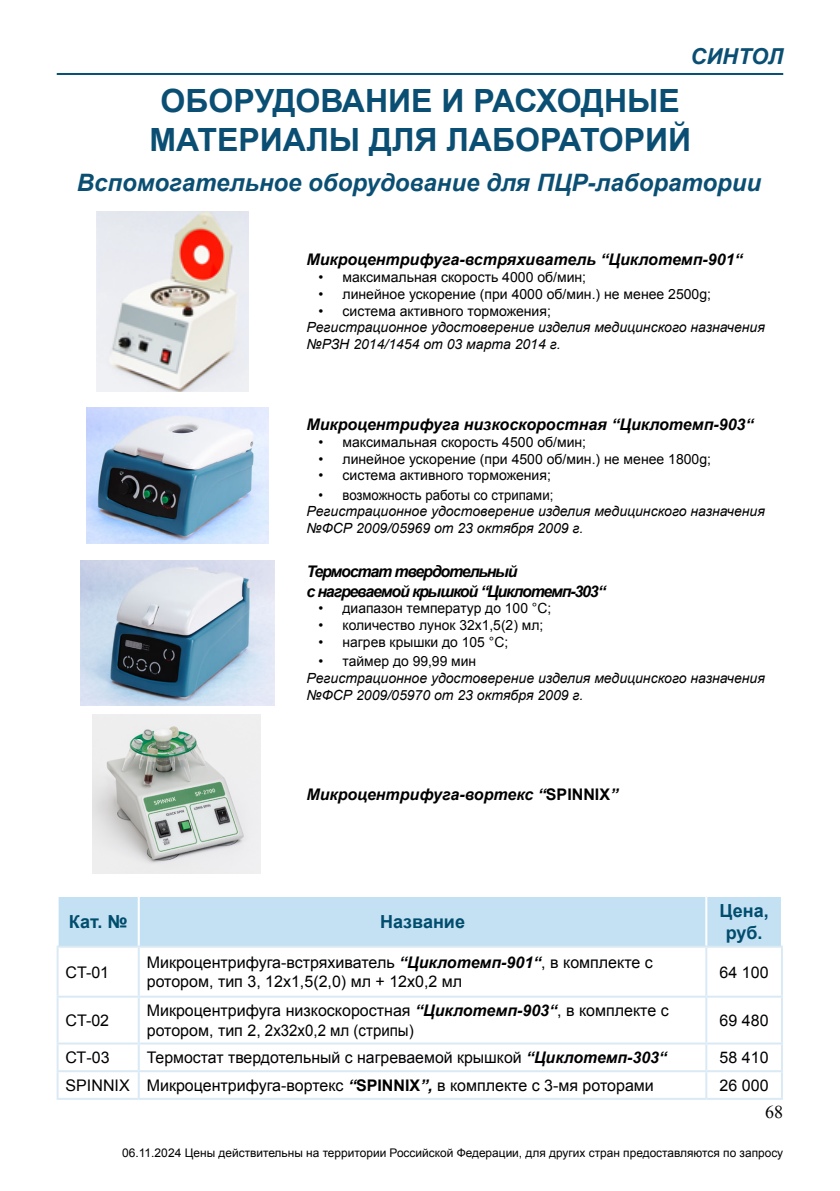
<style>
.page{position:relative;width:840px;height:1191px;background:#fff}
.page>*{position:absolute;margin:0;border:0;box-sizing:border-box;transform-origin:0 0}
.t1{font:700 32px/38.4px "Arial";color:#0a4f73;text-align:center}
.t2{font:italic 700 24px "Arial";color:#0a4f73}
.t3{font:italic 700 22px "Arial";color:#0a4f73}
.t4{font:700 18px/21.6px "Arial";color:#004d6d;text-align:center}
.t5{font:18px "Times New Roman";color:#000}
.t6{font:16px/19.2px "Arial";color:#000}
.t7{font:italic 700 16px "Arial";color:#000}
.t8{font:italic 700 16px/19.2px "Arial";letter-spacing:-.07em;color:#000}
.t9{font:14px "Arial";color:#000}
.t10{font:italic 14px/16.8px "Arial";color:#000}
.t11{font:14px "Arial";color:#000;scale:.94 1}
.t12{font:11.8px "Arial";color:#000}
.s1{font-style:normal}
.s2{font-weight:700;font-style:italic}
.s3{font-weight:700}
.s4{font-size:12px}
</style>
<div class="page">
<hr style="left:57px;top:73px;width:725px;height:2px;background:#0a4f73">
<img style="left:97px;top:211px;width:151px;height:180px">
<img style="left:86px;top:407px;width:182px;height:137px">
<img style="left:80px;top:560px;width:195px;height:145px">
<img style="left:92px;top:714px;width:168px;height:160px">
<div style="left:59px;top:897px;width:721px;height:48px;background:#c4e1f3"></div>
<hr style="left:138px;top:897px;width:2px;height:48px;background:#fff">
<hr style="left:705px;top:897px;width:2px;height:48px;background:#fff">
<hr style="left:57px;top:945px;width:82px;height:2px;background:#daeaf5">
<hr style="left:57px;top:947px;width:2px;height:48px;background:#daeaf5">
<hr style="left:139px;top:945px;width:567px;height:2px;background:#daeaf5">
<hr style="left:138px;top:947px;width:2px;height:48px;background:#daeaf5">
<hr style="left:706px;top:945px;width:76px;height:2px;background:#daeaf5">
<hr style="left:705px;top:947px;width:2px;height:48px;background:#daeaf5">
<hr style="left:780px;top:947px;width:2px;height:48px;background:#daeaf5">
<hr style="left:57px;top:995px;width:82px;height:2px;background:#daeaf5">
<hr style="left:57px;top:997px;width:2px;height:45px;background:#daeaf5">
<hr style="left:139px;top:995px;width:567px;height:2px;background:#daeaf5">
<hr style="left:138px;top:997px;width:2px;height:45px;background:#daeaf5">
<hr style="left:706px;top:995px;width:76px;height:2px;background:#daeaf5">
<hr style="left:705px;top:997px;width:2px;height:45px;background:#daeaf5">
<hr style="left:780px;top:997px;width:2px;height:45px;background:#daeaf5">
<hr style="left:57px;top:1042px;width:82px;height:2px;background:#daeaf5">
<hr style="left:57px;top:1044px;width:2px;height:26px;background:#daeaf5">
<hr style="left:139px;top:1042px;width:567px;height:2px;background:#daeaf5">
<hr style="left:138px;top:1044px;width:2px;height:26px;background:#daeaf5">
<hr style="left:706px;top:1042px;width:76px;height:2px;background:#daeaf5">
<hr style="left:705px;top:1044px;width:2px;height:26px;background:#daeaf5">
<hr style="left:780px;top:1044px;width:2px;height:26px;background:#daeaf5">
<hr style="left:57px;top:1070px;width:82px;height:2px;background:#daeaf5">
<hr style="left:57px;top:1072px;width:2px;height:25px;background:#daeaf5">
<hr style="left:139px;top:1070px;width:567px;height:2px;background:#daeaf5">
<hr style="left:138px;top:1072px;width:2px;height:25px;background:#daeaf5">
<hr style="left:706px;top:1070px;width:76px;height:2px;background:#daeaf5">
<hr style="left:705px;top:1072px;width:2px;height:25px;background:#daeaf5">
<hr style="left:780px;top:1072px;width:2px;height:25px;background:#daeaf5">
<hr style="left:57px;top:1097px;width:82px;height:2px;background:#daeaf5">
<hr style="left:139px;top:1097px;width:567px;height:2px;background:#daeaf5">
<hr style="left:706px;top:1097px;width:76px;height:2px;background:#daeaf5">
<h3 class="t3" style="left:690px;top:42px;width:94px">СИНТОЛ</h3>
<h1 class="t1" style="left:149px;top:83px;width:543px">ОБОРУДОВАНИЕ И РАСХОДНЫЕ<br>МАТЕРИАЛЫ ДЛЯ ЛАБОРАТОРИЙ</h1>
<h2 class="t2" style="left:77px;top:167px;width:685px">Вспомогательное оборудование для ПЦР-лаборатории</h2>
<p class="t7" style="left:306px;top:249px;width:437px">Микроцентрифуга-встряхиватель “Циклотемп-901“</p>
<p class="t9" style="left:318px;top:268px;width:269px">• максимальная скорость 4000 об/мин;</p>
<p class="t9" style="left:318px;top:285px;width:394px">• линейное ускорение (при 4000 об/мин.) не менее 2500g;</p>
<p class="t9" style="left:318px;top:301px;width:234px">• система активного торможения;</p>
<p class="t10" style="left:306px;top:319px;width:459px">Регистрационное удостоверение изделия медицинского назначения №РЗН 2014/1454 от 03 марта 2014 г.</p>
<p class="t7" style="left:306px;top:414px;width:448px">Микроцентрифуга низкоскоростная “Циклотемп-903“</p>
<p class="t9" style="left:318px;top:432px;width:269px">• максимальная скорость 4500 об/мин;</p>
<p class="t9" style="left:318px;top:449px;width:394px">• линейное ускорение (при 4500 об/мин.) не менее 1800g;</p>
<p class="t9" style="left:318px;top:466px;width:234px">• система активного торможения;</p>
<p class="t11" style="left:318px;top:485px;width:251px">• возможность работы со стрипами;</p>
<p class="t10" style="left:306px;top:503px;width:459px">Регистрационное удостоверение изделия медицинского назначения №ФСР 2009/05969 от 23 октября 2009 г.</p>
<p class="t8" style="left:306px;top:563px;width:300px">Термостат твердотельный<br>с нагреваемой крышкой “Циклотемп-303“</p>
<p class="t9" style="left:318px;top:599px;width:234px">• диапазон температур до 100 °С;</p>
<p class="t9" style="left:318px;top:616px;width:226px">• количество лунок 32х1,5(2) мл;</p>
<p class="t9" style="left:318px;top:633px;width:191px">• нагрев крышки до 105 °С;</p>
<p class="t9" style="left:318px;top:652px;width:159px">• таймер до 99,99 мин</p>
<p class="t10" style="left:306px;top:670px;width:459px">Регистрационное удостоверение изделия медицинского назначения №ФСР 2009/05970 от 23 октября 2009 г.</p>
<p class="t7" style="left:306px;top:784px;width:313px">Микроцентрифуга-вортекс “<span class="s1">SPINNIX</span>”</p>
<p class="t4" style="left:69px;top:911px;width:60px">Кат. №</p>
<p class="t4" style="left:380px;top:911px;width:86px">Название</p>
<p class="t4" style="left:719px;top:900px;width:51px">Цена, руб.</p>
<p class="t6" style="left:66px;top:962px;width:45px">CT-01</p>
<p class="t6" style="left:147px;top:953px;width:507px">Микроцентрифуга-встряхиватель <span class="s2">“Циклотемп-901“</span>, в комплекте с ротором, тип 3, 12х1,5(2,0) мл + 12х0,2 мл</p>
<p class="t6" style="left:719px;top:962px;width:50px">64 100</p>
<p class="t6" style="left:66px;top:1011px;width:45px">CT-02</p>
<p class="t6" style="left:147px;top:1001px;width:523px">Микроцентрифуга низкоскоростная <span class="s2">“Циклотемп-903“</span>, в комплекте с ротором, тип 2, 2х32х0,2 мл (стрипы)</p>
<p class="t6" style="left:719px;top:1011px;width:50px">69 480</p>
<p class="t6" style="left:66px;top:1048px;width:45px">СТ-03</p>
<p class="t6" style="left:147px;top:1048px;width:521px">Термостат твердотельный с нагреваемой крышкой <span class="s2">“Циклотемп-303“</span></p>
<p class="t6" style="left:719px;top:1048px;width:50px">58 410</p>
<p class="t6" style="left:66px;top:1075px;width:589px">SPINNIX Микроцентрифуга-вортекс <span class="s2">“</span><span class="s3">SPINNIX</span><span class="s2">”,</span> в комплекте с 3-мя роторами</p>
<p class="t6" style="left:719px;top:1075px;width:50px">26 000</p>
<p class="t5" style="left:764px;top:1100px;width:19px">68</p>
<p class="t12" style="left:122px;top:1145px;width:662px"><span class="s4">06.11.2024</span> Цены действительны на территории Российской Федерации, для других стран предоставляются по запросу</p>
</div>
